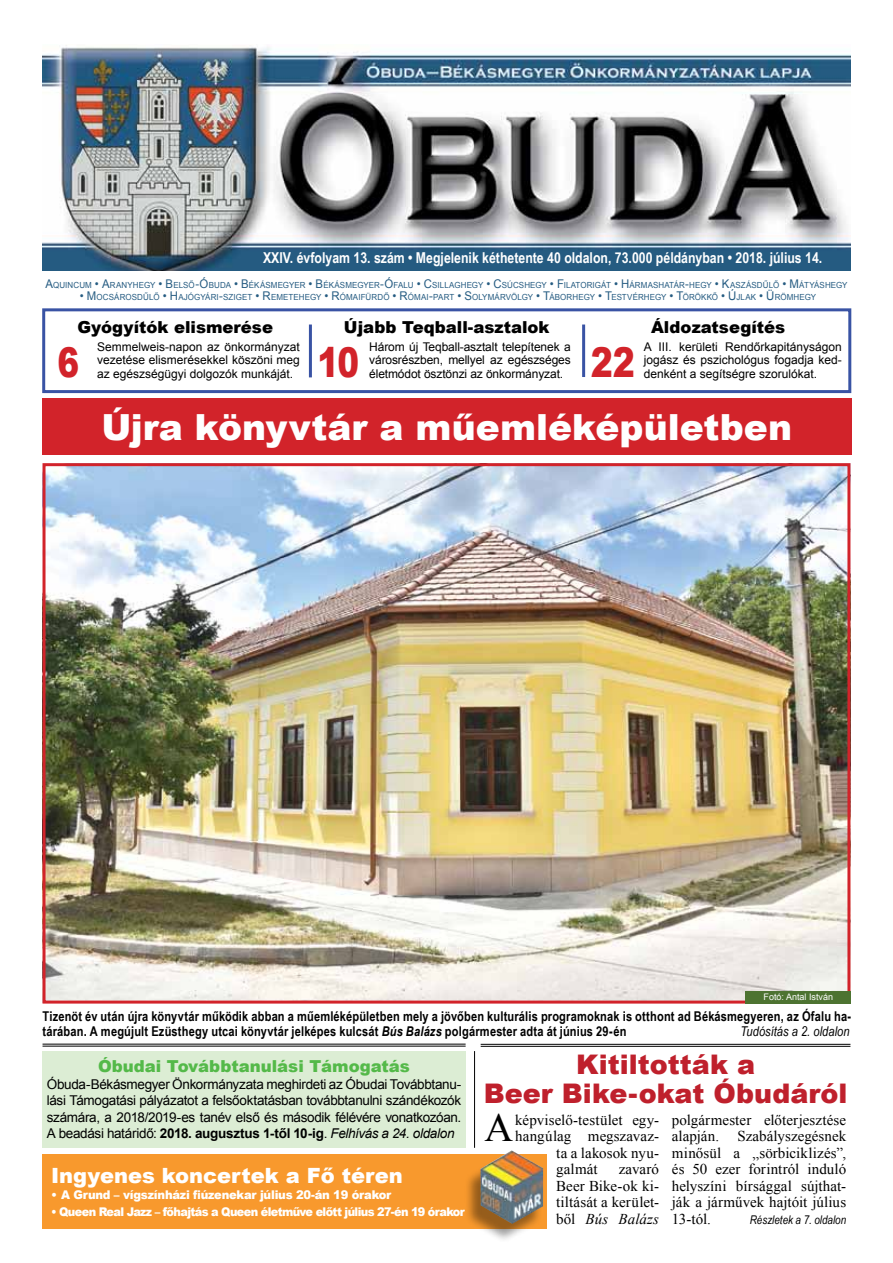
<style>
.page{position:relative;width:893px;height:1263px;background:#fff}
.page>*{position:absolute;margin:0;border:0;box-sizing:border-box;transform-origin:0 0}
.t1{font:900 41.1px "Arial";color:#d2232a;scale:.79 1}
.t2{font:900 41.1px "Arial";color:#d2232a;scale:.8 1}
.t3{font:39.9px "Times New Roman";color:#000}
.t4{font:900 36px "Arial";letter-spacing:.005em;color:#fff}
.t5{font:900 27px/28.5px "Arial";color:#bf202c;text-align:center}
.t6{font:900 21px "Arial";color:#fff}
.t7{font:900 16.5px "Arial";color:#000}
.t8{font:900 16.5px "Arial";color:#54b949}
.t9{font:15px/16.5px "Times New Roman";letter-spacing:.005em;color:#000;text-align:justify}
.t10{font:700 15px "Arial Narrow";color:#fff}
.t11{font:13.5px/16.5px "Arial";letter-spacing:-.025em;color:#000;text-align:justify}
.t12{font:700 13.5px/14.9px "Arial Narrow";letter-spacing:.015em;color:#000}
.t13{font:italic 13.5px "Arial Narrow";letter-spacing:.005em;color:#000}
.t14{font:12px/13.5px "Arial";color:#000;text-align:justify}
.t15{font:900 12px "Arial";letter-spacing:-.055em;color:#fff;scale:.94 1}
.t16{font:900 12px "Arial";letter-spacing:-.02em;color:#fff}
.t17{font:italic 12px "Arial Narrow";color:#000}
.t18{font:9px "Arial";color:#fff}
.t19{font:8.4px "Arial";letter-spacing:.015em;color:#265c82;scale:.95 1}
.s1{font-size:12px}
.s2{font-style:italic}
.s3{font-weight:700}
</style>
<div class="page">
<div style="left:42px;top:308px;width:809px;height:85px;border:3px solid #3953a4"></div>
<img style="left:43px;top:45px;width:807px;height:226px">
<hr style="left:309px;top:324px;width:3px;height:53px;background:#3953a4">
<hr style="left:582px;top:324px;width:3px;height:53px;background:#3953a4">
<div style="left:42px;top:399px;width:809px;height:56px;background:#d2232a"></div>
<img style="left:47px;top:467px;width:799px;height:532px">
<div style="left:43px;top:463px;width:807px;height:540px;border:3px solid #d2232a"></div>
<div style="left:43px;top:1051px;width:423px;height:97px;background:#dcedd4"></div>
<div style="left:745px;top:991px;width:106px;height:12px;background:#4d7331"></div>
<div style="left:43px;top:1154px;width:504px;height:75px;background:#f8992d"></div>
<div style="left:464px;top:1155px;width:79px;height:88px;background:#000;opacity:.4"></div>
<img style="left:480px;top:1150px;width:63px;height:74px">
<hr style="left:474px;top:1051px;width:1px;height:97px;background:#000">
<hr style="left:43px;top:1043px;width:423px;height:1px;background:#000">
<hr style="left:43px;top:1045px;width:423px;height:1px;background:#000">
<hr style="left:481px;top:1044px;width:369px;height:1px;background:#000">
<hr style="left:481px;top:1046px;width:369px;height:1px;background:#000">
<p class="t10" style="left:263px;top:247px;width:561px">XXIV. évfolyam 13. szám • Megjelenik kéthetente 40 oldalon, 73.000 példányban • 2018. július 14.</p>
<p class="t19" style="left:45px;top:279px;width:846px"><span class="s1">A</span>QUINCUM <span class="s1">• A</span>RANYHEGY <span class="s1">• B</span>ELSŐ<span class="s1">-Ó</span>BUDA <span class="s1">• B</span>ÉKÁSMEGYER <span class="s1">• B</span>ÉKÁSMEGYER<span class="s1">-Ó</span>FALU <span class="s1">• C</span>SILLAGHEGY <span class="s1">• C</span>SÚCSHEGY <span class="s1">• F</span>ILATORIGÁT <span class="s1">• H</span>ÁRMASHATÁR<span class="s1">-</span>HEGY <span class="s1">• K</span>ASZÁSDŰLŐ <span class="s1">• M</span>ÁTYÁSHEGY</p>
<p class="t19" style="left:80px;top:291px;width:776px"><span class="s1">• M</span> OCSÁROSDŰLŐ <span class="s1">• H</span>AJÓGYÁRI<span class="s1">-</span>SZIGET <span class="s1">• R</span>EMETEHEGY <span class="s1">• R</span>ÓMAIFÜRDŐ <span class="s1">• R</span>ÓMAI<span class="s1">-</span>PART <span class="s1">• S</span>OLYMÁRVÖLGY <span class="s1">• T</span>ÁBORHEGY <span class="s1">• T</span>ESTVÉRHEGY <span class="s1">• T</span>ÖRÖKKŐ <span class="s1">• Ú</span>JLAK <span class="s1">• Ü</span> RÖMHEGY</p>
<h3 class="t7" style="left:77px;top:315px;width:197px">Gyógyítók elismerése</h3>
<h3 class="t7" style="left:344px;top:315px;width:207px">Újabb Teqball-asztalok</h3>
<h3 class="t7" style="left:651px;top:315px;width:136px">Áldozatsegítés</h3>
<h1 class="t1" style="left:317px;top:333px;width:54px">10</h1>
<h1 class="t2" style="left:591px;top:333px;width:57px">22</h1>
<p class="t14" style="left:97px;top:340px;width:204px">Semmelweis-napon az önkormányzat vezetése elismerésekkel köszöni meg az egészségügyi dolgozók munkáját.</p>
<p class="t14" style="left:369px;top:340px;width:203px">Három új Teqball-asztalt telepítenek a városrészben, mellyel az egészséges életmódot ösztönzi az önkormányzat.</p>
<p class="t14" style="left:644px;top:340px;width:200px">A III. kerületi Rendőrkapitányságon jogász és pszichológus fogadja ked&shy;denként a segítségre szorulókat.</p>
<h1 class="t1" style="left:57px;top:333px;width:29px">6</h1>
<h3 class="t4" style="left:101px;top:401px;width:692px">Újra könyvtár a műemléképületben</h3>
<p class="t18" style="left:764px;top:991px;width:71px">Fotó: Antal István</p>
<p class="t12" style="left:43px;top:1008px;width:810px">Tizenöt év után újra könyvtár működik abban a műemléképületben mely a jövőben kulturális programoknak is otthont ad Békásmegyeren, az Ófalu ha&shy;tárában. A megújult Ezüsthegy utcai könyvtár jelképes kulcsát <span class="s2">Bús Balázs</span> polgármester adta át június 29-én</p>
<p class="t13" style="left:740px;top:1022px;width:111px">Tudósítás a 2. oldalon</p>
<h3 class="t8" style="left:98px;top:1054px;width:313px">Óbudai Továbbtanulási Támogatás</h3>
<p class="t11" style="left:47px;top:1076px;width:416px">Óbuda-Békásmegyer Önkormányzata meghirdeti az Óbudai Továbbtanu&shy;lási Támogatási pályázatot a felsőoktatásban továbbtanulni szándékozók számára, a 2018/2019-es tanév első és második félévére vonatkozóan.<br>A beadási határidő: <span class="s3">2018. augusztus 1-től 10-ig</span>. <span class="s2">Felhívás a 24. oldalon</span></p>
<h3 class="t6" style="left:51px;top:1160px;width:353px">Ingyenes koncertek a Fő téren</h3>
<p class="t16" style="left:51px;top:1186px;width:342px">• A Grund – vígszínházi fiúzenekar július 20-án 19 órakor</p>
<p class="t15" style="left:51px;top:1203px;width:442px">• Queen Real Jazz – főhajtás a Queen életműve előtt július 27-én 19 órakor</p>
<h3 class="t5" style="left:484px;top:1049px;width:365px">Kitiltották a<br>Beer Bike-okat Óbudáról</h3>
<h2 class="t3" style="left:484px;top:1101px;width:30px">A</h2>
<p class="t9" style="left:515px;top:1111px;width:145px">képviselő-testület egy-</p>
<p class="t9" style="left:515px;top:1128px;width:145px">hangúlag megszavaz-</p>
<p class="t9" style="left:556px;top:1144px;width:104px">ta a lakosok nyu-</p>
<p class="t9" style="left:556px;top:1161px;width:43px">galmát</p>
<p class="t9" style="left:556px;top:1161px;width:104px;text-indent:63px">zavaró Beer Bike-ok ki&shy;tiltását a kerület&shy;ből <span class="s2">Bús Balázs</span></p>
<p class="t9" style="left:672px;top:1111px;width:176px">polgármester előterjesztése alapján. Szabályszegésnek minősül a „sörbiciklizés”, és 50 ezer forintról induló helyszíni bírsággal sújthat&shy;ják a járművek hajtóit július 13-tól.</p>
<p class="t17" style="left:750px;top:1211px;width:98px">Részletek a 7. oldalon</p>
</div>
